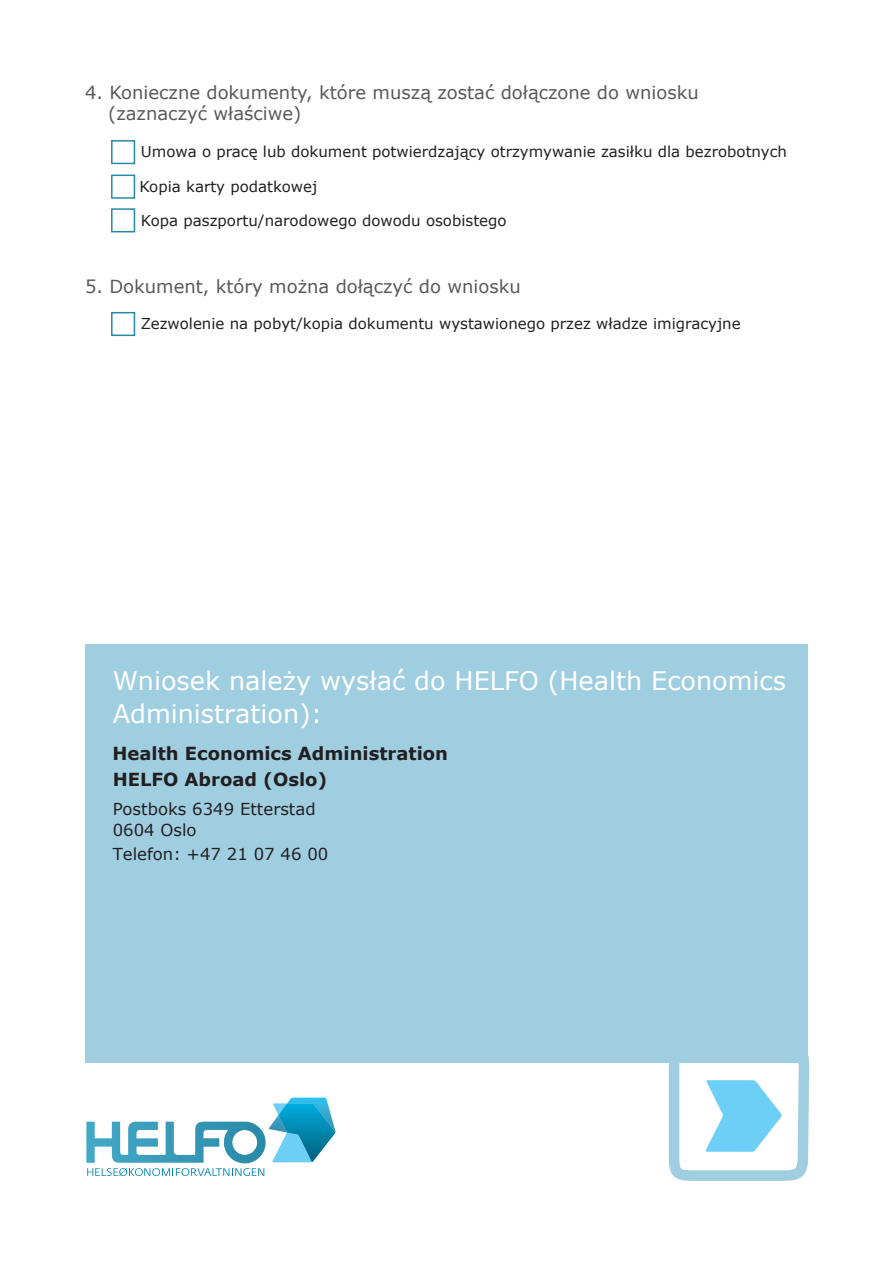
<style>
.page{position:relative;width:893px;height:1263px;background:#fff}
.page>*{position:absolute;margin:0;border:0;box-sizing:border-box;transform-origin:0 0}
.t1{font:25.5px/33px "Verdana";color:#fff}
.t2{font:18px/21.6px "Verdana";color:#58595b}
.t3{font:700 18px "Verdana";color:#231f20}
.t4{font:16.5px "Verdana";color:#231f20}
.t5{font:15px "Verdana";color:#231f20}
</style>
<div class="page">
<svg style="left:86px;top:1097px;width:250px;height:79px"></svg>
<svg style="left:668px;top:1054px;width:142px;height:127px"></svg>
<div style="left:85px;top:645px;width:723px;height:418px;background:#a0cee1"></div>
<svg style="left:111px;top:140px;width:25px;height:197px"></svg>
<div style="left:111px;top:175px;width:24px;height:24px;border:2px solid #2889a6"></div>
<p class="t2" style="left:108px;top:81px;width:592px;text-indent:-23px">4. Konieczne dokumenty, które muszą zostać dołączone do wniosku (zaznaczyć właściwe)</p>
<p class="t5" style="left:141px;top:142px;width:648px">Umowa o pracę lub dokument potwierdzający otrzymywanie zasiłku dla bezrobotnych</p>
<p class="t5" style="left:139px;top:177px;width:179px">Kopia karty podatkowej</p>
<p class="t5" style="left:141px;top:211px;width:367px">Kopa paszportu/narodowego dowodu osobistego</p>
<p class="t2" style="left:85px;top:275px;width:437px">5. Dokument, który można dołączyć do wniosku</p>
<p class="t5" style="left:141px;top:314px;width:601px">Zezwolenie na pobyt/kopia dokumentu wystawionego przez władze imigracyjne</p>
<p class="t1" style="left:113px;top:663px;width:675px">Wniosek należy wysłać do HELFO (Health Economics<br>Administration):</p>
<p class="t3" style="left:113px;top:742px;width:337px">Health Economics Administration</p>
<p class="t3" style="left:113px;top:768px;width:216px">HELFO Abroad (Oslo)</p>
<p class="t4" style="left:113px;top:798px;width:204px">Postboks 6349 Etterstad</p>
<p class="t4" style="left:113px;top:819px;width:85px">0604 Oslo</p>
<p class="t4" style="left:113px;top:843px;width:217px">Telefon: +47 21 07 46 00</p>
</div>
